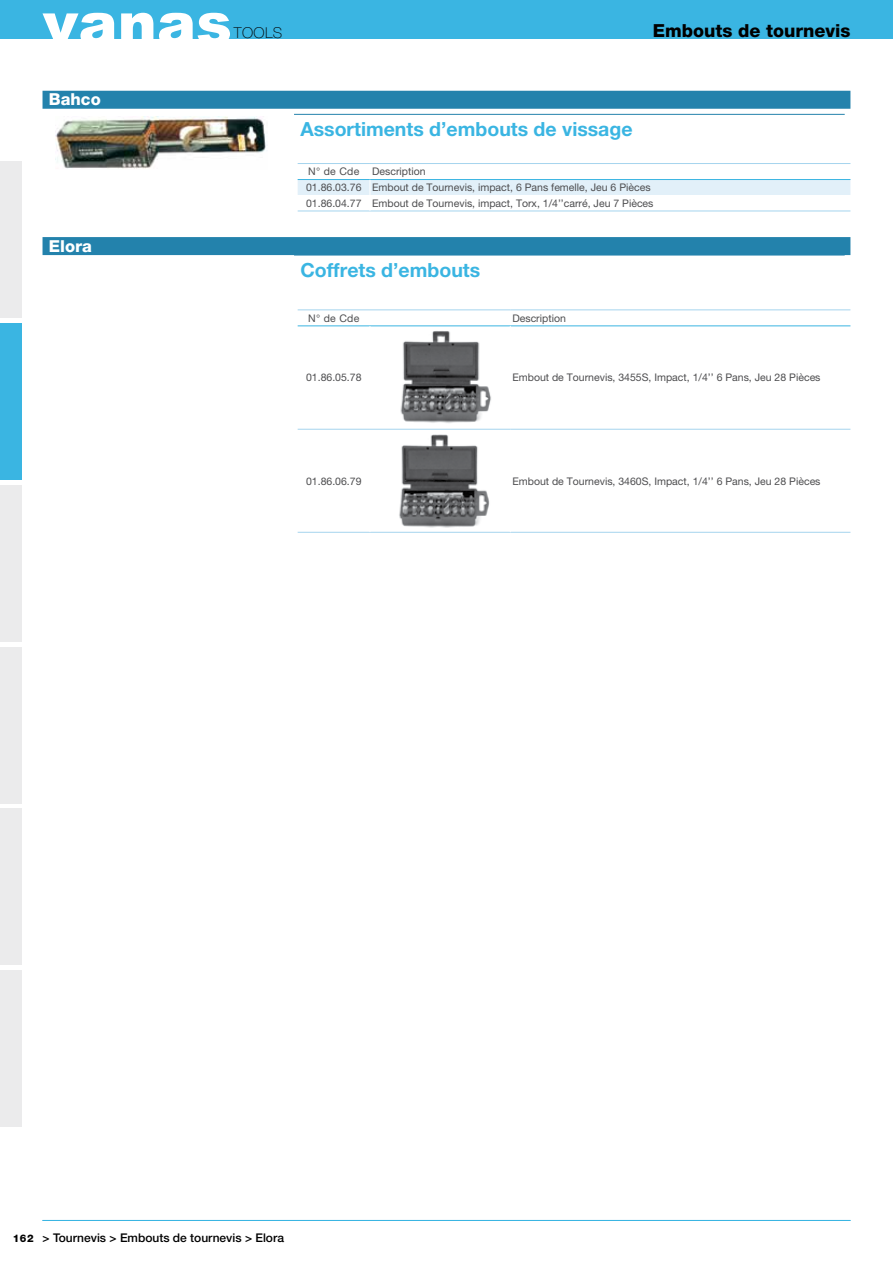
<style>
.page{position:relative;width:893px;height:1263px;background:#fff}
.page>*{position:absolute;margin:0;border:0;box-sizing:border-box;transform-origin:0 0}
.Produktgroep{font:700 19.5px "Helvetica Neue LT Pro";color:#3ab5e2}
.t1{font:800 18px "Helvetica Neue LT Pro";color:#000}
.Merknaam{font:800 16.5px "Helvetica Neue LT Pro";color:#fff}
.t2{font:100 15px "Helvetica Neue LT Pro";letter-spacing:.025em;color:#000}
.t3{font:500 12px "Helvetica Neue LT Pro";color:#000}
.Table_Body{font:10.5px "Helvetica Neue LT Pro";color:#4d4d4f}
.Table_Omschrijving{font:10.5px "Helvetica Neue LT Pro";color:#4d4d4f}
.Table_Header{font:10.5px "Helvetica Neue LT Pro";letter-spacing:.025em;color:#4d4d4f}
.t4{font:800 10.5px "Helvetica Neue LT Pro";color:#000}
</style>
<div class="page">
<div style="left:43px;top:91px;width:807px;height:18px;background:#2382ac"></div>
<div style="left:43px;top:237px;width:807px;height:18px;background:#2382ac"></div>
<hr style="left:294px;top:114px;width:551px;height:1px;background:#2382ac">
<hr style="left:298px;top:163px;width:72px;height:1px;background:#a5d4ee">
<hr style="left:370px;top:163px;width:480px;height:1px;background:#a5d4ee">
<hr style="left:298px;top:211px;width:72px;height:1px;background:#a5d4ee">
<hr style="left:370px;top:211px;width:480px;height:1px;background:#a5d4ee">
<hr style="left:298px;top:179px;width:72px;height:1px;background:#3ab5e2">
<hr style="left:370px;top:179px;width:480px;height:1px;background:#3ab5e2">
<svg style="left:298px;top:180px;width:552px;height:31px"></svg>
<hr style="left:294px;top:255px;width:551px;height:1px;background:#2382ac">
<svg style="left:298px;top:428px;width:552px;height:104px"></svg>
<hr style="left:298px;top:310px;width:72px;height:1px;background:#a5d4ee">
<hr style="left:370px;top:310px;width:140px;height:1px;background:#a5d4ee">
<hr style="left:510px;top:310px;width:340px;height:1px;background:#a5d4ee">
<hr style="left:298px;top:532px;width:72px;height:1px;background:#a5d4ee">
<hr style="left:370px;top:532px;width:140px;height:1px;background:#a5d4ee">
<hr style="left:510px;top:532px;width:340px;height:1px;background:#a5d4ee">
<hr style="left:298px;top:326px;width:72px;height:1px;background:#3ab5e2">
<hr style="left:370px;top:326px;width:140px;height:1px;background:#3ab5e2">
<hr style="left:510px;top:326px;width:340px;height:1px;background:#3ab5e2">
<hr style="left:370px;top:326px;width:1px;height:103px;background:#fff">
<hr style="left:510px;top:326px;width:1px;height:103px;background:#fff">
<hr style="left:370px;top:429px;width:1px;height:103px;background:#fff">
<hr style="left:510px;top:429px;width:1px;height:103px;background:#fff">
<hr style="left:298px;top:429px;width:72px;height:1px;background:#a5d4ee">
<hr style="left:370px;top:429px;width:140px;height:1px;background:#a5d4ee">
<hr style="left:510px;top:429px;width:340px;height:1px;background:#a5d4ee">
<img style="left:400px;top:331px;width:91px;height:92px">
<img style="left:376px;top:433px;width:128px;height:95px">
<img style="left:55px;top:116px;width:211px;height:53px">
<div style="left:0;top:162px;width:21px;height:156px;background:#ebebec"></div>
<div style="left:0;top:323px;width:21px;height:157px;background:#3ab5e2"></div>
<div style="left:0;top:485px;width:21px;height:157px;background:#ebebec"></div>
<div style="left:0;top:647px;width:21px;height:156px;background:#ebebec"></div>
<div style="left:0;top:808px;width:21px;height:157px;background:#ebebec"></div>
<div style="left:0;top:970px;width:21px;height:157px;background:#ebebec"></div>
<div style="left:0;top:0;width:893px;height:38px;background:#3ab5e2"></div>
<svg style="left:43px;top:13px;width:110px;height:26px"></svg>
<svg style="left:159px;top:13px;width:71px;height:26px"></svg>
<hr style="left:43px;top:1220px;width:807px;height:1px;background:#3ab5e2">
<p class="Merknaam" style="left:49px;top:90px;width:53px">Bahco</p>
<p class="Merknaam" style="left:49px;top:236px;width:45px">Elora</p>
<h3 class="t2" style="left:234px;top:24px;width:50px">TOOLS</h3>
<h2 class="t1" style="left:653px;top:20px;width:199px">Embouts de tournevis</h2>
<p class="Produktgroep" style="left:300px;top:117px;width:334px">Assortiments d’embouts de vissage</p>
<p class="Table_Header" style="left:308px;top:165px;width:53px">N° de Cde</p>
<p class="Table_Omschrijving" style="left:372px;top:165px;width:55px">Description</p>
<p class="Table_Body" style="left:306px;top:181px;width:57px">01.86.03.76</p>
<p class="Table_Body" style="left:372px;top:181px;width:280px">Embout de Tournevis, impact, 6 Pans femelle, Jeu 6 Pièces</p>
<p class="Table_Body" style="left:306px;top:197px;width:57px">01.86.04.77</p>
<p class="Table_Body" style="left:372px;top:197px;width:283px">Embout de Tournevis, impact, Torx, 1/4’’carré, Jeu 7 Pièces</p>
<p class="Produktgroep" style="left:300px;top:258px;width:181px">Coffrets d’embouts</p>
<p class="Table_Header" style="left:308px;top:312px;width:53px">N° de Cde</p>
<p class="Table_Omschrijving" style="left:512px;top:312px;width:55px">Description</p>
<p class="Table_Body" style="left:306px;top:371px;width:57px">01.86.05.78</p>
<p class="Table_Omschrijving" style="left:512px;top:371px;width:310px">Embout de Tournevis, 3455S, Impact, 1/4’’ 6 Pans, Jeu 28 Pièces</p>
<p class="Table_Body" style="left:306px;top:474px;width:57px">01.86.06.79</p>
<p class="Table_Omschrijving" style="left:512px;top:474px;width:310px">Embout de Tournevis, 3460S, Impact, 1/4’’ 6 Pans, Jeu 28 Pièces</p>
<p class="t4" style="left:13px;top:1232px;width:22px">162</p>
<p class="t3" style="left:43px;top:1230px;width:243px">&gt; Tournevis &gt; Embouts de tournevis &gt; Elora</p>
</div>
